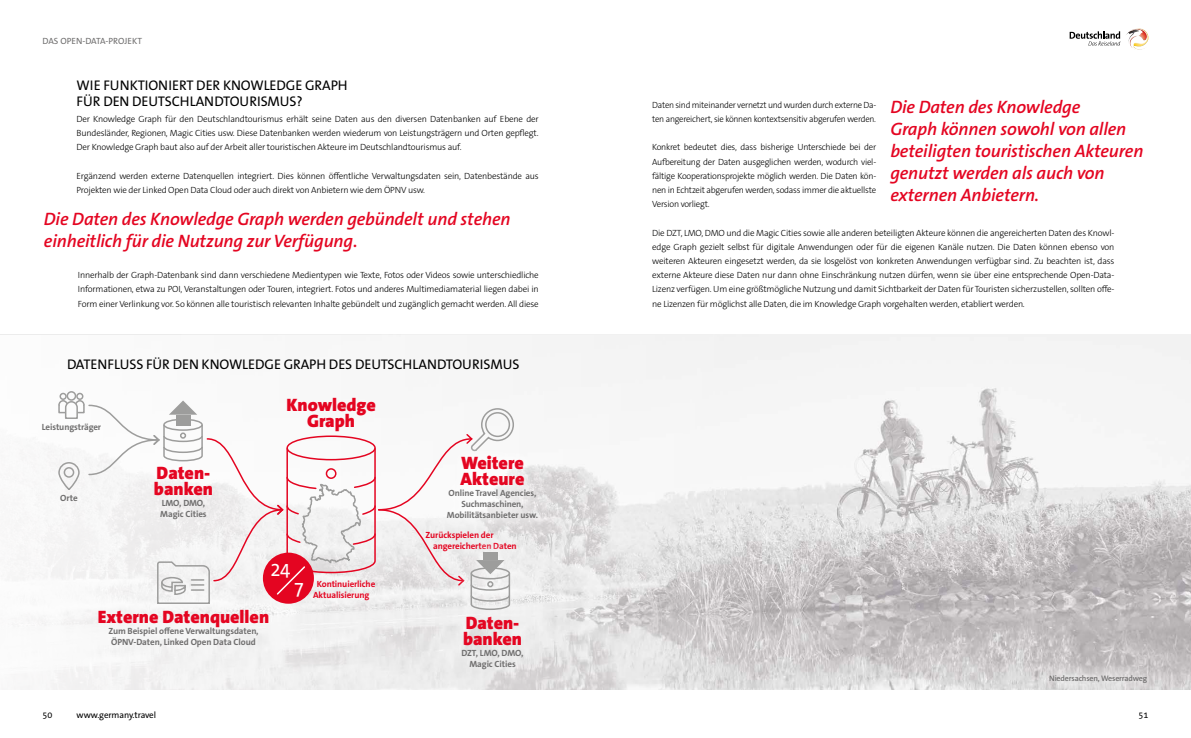
<style>
.page{position:relative;width:1191px;height:738px;background:#fff}
.page>*{position:absolute;margin:0;border:0;box-sizing:border-box;transform-origin:0 0}
.ZwischenHL_14pt{font:20px "The Sans LP5 Plain";color:#fff}
.Merke{font:18px/22px "The Sans LP6 Se Bld IT";letter-spacing:-.01em;color:#e40521}
.Grafik_18pt{font:900 18px/16px "The Sans LP9";color:#e40521}
.ZwischenHL_14pt-2{font:14px/16px "The Sans LP5 Plain";letter-spacing:-.005em;color:#000}
.Copy_Light_9pt_Block{font:9px/14.2px "The Sans LP3 Lig";letter-spacing:-.02em;color:#000;text-align:justify}
.Copy_Light_9pt_Block-2{font:9px/11px "The Sans LP7 Bld";letter-spacing:-.01em;color:#706f6f;text-align:center}
.Copy_Light_9pt_Block-3{font:9px/14.2px "The Sans LP3 Lig";letter-spacing:-.02em;color:#000;scale:.96 1}
.Copy_Light_9pt_Block-4{font:9px/11px "The Sans LP7 Bld";letter-spacing:-.01em;color:#e40521}
.t1{font:9px "The Sans LP5 Plain";letter-spacing:-.01em;color:#000}
.Rubrik{font:9px "The Sans LP5 Plain";color:#706f6f}
.BU{font:8px "The Sans LP6 Se Bld";letter-spacing:-.02em;color:#706f6f}
</style>
<div class="page">
<img style="left:778px;top:334px;width:413px;height:355px">
<svg style="left:0;top:334px;width:778px;height:355px;fill:#f4f4f4"></svg>
<div style="left:67px;top:391px;width:9px;height:9px;border:2px solid #9d9d9c;border-radius:50%"></div>
<div style="left:59px;top:392px;width:8px;height:7px;border:2px solid #9d9d9c;border-radius:50%"></div>
<div style="left:76px;top:392px;width:7px;height:7px;border:2px solid #9d9d9c;border-radius:50%"></div>
<svg style="left:515px;top:443px;width:34px;height:88px"></svg>
<div style="left:457px;top:539px;width:66px;height:83px;background:#f0f0f0"></div>
<svg style="left:58px;top:399px;width:457px;height:211px"></svg>
<svg style="left:1037px;top:662px;width:122px;height:28px;background:#d5d3d3"></svg>
<img style="left:1126px;top:28px;width:22px;height:22px">
<svg style="left:1069px;top:31px;width:51px;height:15px"></svg>
<p class="Rubrik" style="left:43px;top:35px;width:101px">DAS OPEN-DATA-PROJEKT</p>
<p class="ZwischenHL_14pt-2" style="left:77px;top:77px;width:272px">WIE FUNKTIONIERT DER KNOWLEDGE GRAPH<br>FÜR DEN DEUTSCHLANDTOURISMUS?</p>
<p class="Copy_Light_9pt_Block" style="left:77px;top:112px;width:464px">Der Knowledge Graph für den Deutschlandtourismus erhält seine Daten aus den diversen Datenbanken auf Ebene der Bundesländer, Regionen, Magic Cities usw. Diese Datenbanken werden wiederum von Leistungsträgern und Orten gepflegt.<br>Der Knowledge Graph baut also auf der Arbeit aller touristischen Akteure im Deutschlandtourismus auf.</p>
<p class="Copy_Light_9pt_Block" style="left:77px;top:169px;width:464px">Ergänzend werden externe Datenquellen integriert. Dies können öffentliche Verwaltungsdaten sein, Datenbestände aus<br>Projekten wie der Linked Open Data Cloud oder auch direkt von Anbietern wie dem ÖPNV usw.</p>
<p class="Merke" style="left:44px;top:208px;width:468px">Die Daten des Knowledge Graph werden gebündelt und stehen einheitlich für die Nutzung zur Verfügung.</p>
<p class="Copy_Light_9pt_Block" style="left:78px;top:268px;width:462px">Innerhalb der Graph-Datenbank sind dann verschiedene Medientypen wie Texte, Fotos oder Videos sowie unterschiedliche Informationen, etwa zu POI, Veranstaltungen oder Touren, integriert. Fotos und anderes Multimediamaterial liegen dabei in Form einer Verlinkung vor. So können alle touristisch relevanten Inhalte gebündelt und zugänglich gemacht werden. All diese</p>
<p class="ZwischenHL_14pt-2" style="left:67px;top:355px;width:454px">DATENFLUSS FÜR DEN KNOWLEDGE GRAPH DES DEUTSCHLANDTOURISMUS</p>
<p class="Copy_Light_9pt_Block-2" style="left:42px;top:421px;width:61px">Leistungsträger</p>
<p class="Copy_Light_9pt_Block-2" style="left:60px;top:492px;width:19px">Orte</p>
<p class="Grafik_18pt" style="left:154px;top:464px;width:61px">Daten&shy;banken</p>
<p class="Copy_Light_9pt_Block-2" style="left:160px;top:497px;width:48px;text-align:left">LMO, DMO,<br>Magic Cities</p>
<p class="Grafik_18pt" style="left:286px;top:396px;width:91px;text-align:center">Knowledge<br>Graph</p>
<p class="ZwischenHL_14pt" style="left:270px;top:555px;width:22px">24</p>
<p class="ZwischenHL_14pt" style="left:293px;top:574px;width:12px">7</p>
<p class="Copy_Light_9pt_Block-4" style="left:313px;top:577px;width:64px;text-indent:4px">Kontinuierliche<br>Aktualisierung</p>
<p class="Grafik_18pt" style="left:98px;top:608px;width:173px">Externe Datenquellen</p>
<p class="Copy_Light_9pt_Block-2" style="left:108px;top:625px;width:152px">Zum Beispiel offene Verwaltungsdaten,<br>ÖPNV-Daten, Linked Open Data Cloud</p>
<p class="Grafik_18pt" style="left:460px;top:455px;width:65px">Weitere<br>Akteure</p>
<p class="Copy_Light_9pt_Block-2" style="left:447px;top:487px;width:93px">Online Travel Agencies,<br>Suchmaschinen,<br>Mobilitätsanbieter usw.</p>
<p class="Copy_Light_9pt_Block-4" style="left:433px;top:529px;width:85px;text-indent:-7px">Zurückspielen der angereicherten Daten</p>
<p class="Grafik_18pt" style="left:463px;top:614px;width:61px">Daten&shy;banken</p>
<p class="Copy_Light_9pt_Block-2" style="left:461px;top:647px;width:63px">DZT, LMO, DMO,<br>Magic Cities</p>
<p class="Merke" style="left:890px;top:96px;width:254px">Die Daten des Knowledge<br>Graph können sowohl von allen beteiligten touristischen Akteuren genutzt werden als auch von externen Anbietern.</p>
<p class="Copy_Light_9pt_Block-3" style="left:652px;top:98px;width:235px">Daten sind miteinander vernetzt und wurden durch externe Da&shy;ten angereichert, sie können kontextsensitiv abgerufen werden.</p>
<p class="Copy_Light_9pt_Block" style="left:652px;top:140px;width:225px">Konkret bedeutet dies, dass bisherige Unterschiede bei der Aufbereitung der Daten ausgeglichen werden, wodurch viel&shy;fältige Kooperationsprojekte möglich werden. Die Daten kön&shy;nen in Echtzeit abgerufen werden, sodass immer die aktuellste Version vorliegt.</p>
<p class="Copy_Light_9pt_Block" style="left:652px;top:225px;width:464px">Die DZT, LMO, DMO und die Magic Cities sowie alle anderen beteiligten Akteure können die angereicherten Daten des Knowl&shy;edge Graph gezielt selbst für digitale Anwendungen oder für die eigenen Kanäle nutzen. Die Daten können ebenso von weiteren Akteuren eingesetzt werden, da sie losgelöst von konkreten Anwendungen verfügbar sind. Zu beachten ist, dass externe Akteure diese Daten nur dann ohne Einschränkung nutzen dürfen, wenn sie über eine entsprechende Open-Data-Lizenz verfügen. Um eine größtmögliche Nutzung und damit Sichtbarkeit der Daten für Touristen sicherzustellen, sollten offe&shy;ne Lizenzen für möglichst alle Daten, die im Knowledge Graph vorgehalten werden, etabliert werden.</p>
<p class="BU" style="left:1049px;top:673px;width:100px">Niedersachsen, Weserradweg</p>
<p class="t1" style="left:43px;top:708px;width:11px">50</p>
<p class="t1" style="left:77px;top:708px;width:81px">www.germany.travel</p>
<p class="t1" style="left:1138px;top:708px;width:11px">51</p>
</div>
